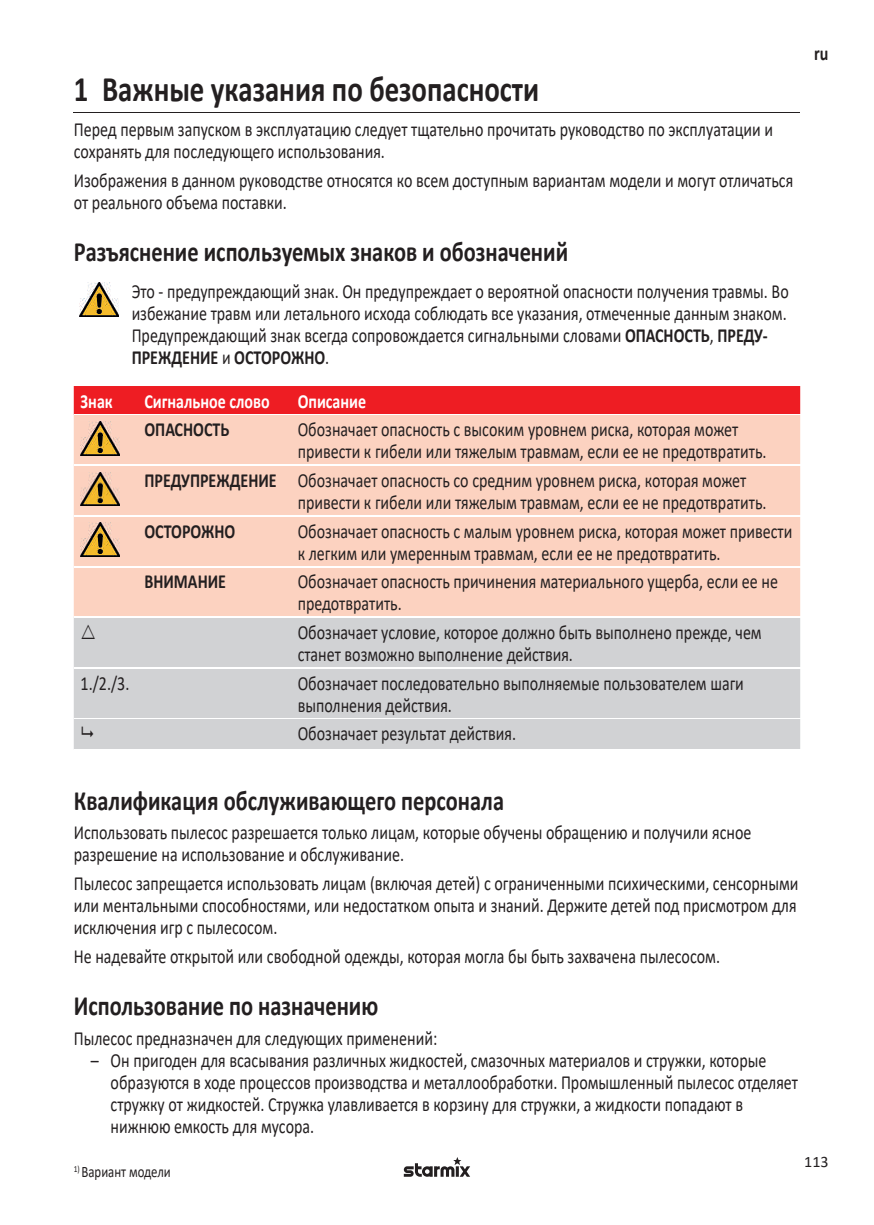
<style>
.page{position:relative;width:874px;height:1225px;background:#fff}
.page>*{position:absolute;margin:0;border:0;box-sizing:border-box;transform-origin:0 0}
.t1{font:700 36px "Calibri";color:#231f20;scale:.8 1}
.t2{font:700 28px "Calibri";color:#231f20;scale:.8 1}
.t3{font:20px/22px "Calibri";color:#231f20;scale:.8 1}
.t4{font:700 20px "Calibri";color:#231f20;scale:.8 1}
.t5{font:700 20px "Calibri";color:#fff;scale:.8 1}
.t6{font:16px "Calibri";color:#231f20;scale:.8 1}
.t7{font:16px "Calibri";color:#231f20}
.s1{font-weight:700}
</style>
<div class="page">
<svg style="left:403px;top:1157px;width:67px;height:19px"></svg>
<hr style="left:74px;top:112px;width:725px;height:1px;background:#231f20">
<img style="left:80px;top:282px;width:39px;height:34px">
<div style="left:74px;top:386px;width:725px;height:28px;background:#ee1d23"></div>
<div style="left:74px;top:415px;width:725px;height:201px;background:#fcd2c0"></div>
<div style="left:74px;top:618px;width:725px;height:131px;background:#d1d2d4"></div>
<hr style="left:74px;top:515px;width:63px;height:1px;background:#fff">
<hr style="left:74px;top:465px;width:63px;height:1px;background:#fff">
<hr style="left:137px;top:465px;width:154px;height:1px;background:#fff">
<hr style="left:137px;top:515px;width:154px;height:1px;background:#fff">
<hr style="left:74px;top:566px;width:63px;height:1px;background:#fff">
<hr style="left:137px;top:566px;width:154px;height:1px;background:#fff">
<hr style="left:74px;top:718px;width:63px;height:1px;background:#fff">
<hr style="left:137px;top:718px;width:154px;height:1px;background:#fff">
<hr style="left:74px;top:667px;width:63px;height:1px;background:#fff">
<hr style="left:137px;top:667px;width:154px;height:1px;background:#fff">
<hr style="left:291px;top:465px;width:508px;height:1px;background:#fff">
<hr style="left:291px;top:515px;width:508px;height:1px;background:#fff">
<hr style="left:291px;top:566px;width:508px;height:1px;background:#fff">
<hr style="left:291px;top:667px;width:508px;height:1px;background:#fff">
<hr style="left:291px;top:718px;width:508px;height:1px;background:#fff">
<img style="left:81px;top:421px;width:38px;height:34px">
<img style="left:81px;top:472px;width:38px;height:34px">
<img style="left:81px;top:523px;width:38px;height:33px">
<svg style="left:82px;top:624px;width:13px;height:15px"></svg>
<svg style="left:82px;top:726px;width:11px;height:11px"></svg>
<h1 class="t1" style="left:74px;top:63px;width:583px">1 Важные указания по безопасности</h1>
<p class="t3" style="left:74px;top:117px;width:875px">Перед первым запуском в эксплуатацию следует тщательно прочитать руководство по эксплуатации и сохранять для последующего использования.</p>
<p class="t3" style="left:74px;top:168px;width:900px">Изображения в данном руководстве относятся ко всем доступным вариантам модели и могут отличаться от реального объема поставки.</p>
<h2 class="t2" style="left:74px;top:232px;width:619px">Разъяснение используемых знаков и обозначений</h2>
<p class="t3" style="left:132px;top:279px;width:822px">Это - предупреждающий знак. Он предупреждает о вероятной опасности получения травмы. Во избежание травм или летального исхода соблюдать все указания, отмеченные данным знаком.<br>Предупреждающий знак всегда сопровождается сигнальными словами <span class="s1">ОПАСНОСТЬ</span>, <span class="s1">ПРЕДУ-ПРЕЖДЕНИЕ</span> и <span class="s1">ОСТОРОЖНО</span>.</p>
<p class="t5" style="left:81px;top:387px;width:42px">Знак</p>
<p class="t5" style="left:144px;top:387px;width:158px">Сигнальное слово</p>
<p class="t5" style="left:297px;top:387px;width:87px">Описание</p>
<p class="t4" style="left:144px;top:416px;width:107px">ОПАСНОСТЬ</p>
<p class="t3" style="left:297px;top:418px;width:587px">Обозначает опасность с высоким уровнем риска, которая может привести к гибели или тяжелым травмам, если ее не предотвратить.</p>
<p class="t3" style="left:297px;top:469px;width:587px;text-indent:-153px"><span class="s1">ПРЕДУПРЕЖДЕНИЕ</span> Обозначает опасность со средним уровнем риска, которая может привести к гибели или тяжелым травмам, если ее не предотвратить.</p>
<p class="t4" style="left:144px;top:517px;width:115px">ОСТОРОЖНО</p>
<p class="t3" style="left:297px;top:519px;width:619px">Обозначает опасность с малым уровнем риска, которая может привести к легким или умеренным травмам, если ее не предотвратить.</p>
<p class="t4" style="left:144px;top:567px;width:103px">ВНИМАНИЕ</p>
<p class="t3" style="left:297px;top:570px;width:601px">Обозначает опасность причинения материального ущерба, если ее не предотвратить.</p>
<p class="t3" style="left:297px;top:621px;width:581px">Обозначает условие, которое должно быть выполнено прежде, чем станет возможно выполнение действия.</p>
<p class="t3" style="left:81px;top:671px;width:62px">1./2./3.</p>
<p class="t3" style="left:297px;top:671px;width:559px">Обозначает последовательно выполняемые пользователем шаги выполнения действия.</p>
<p class="t3" style="left:297px;top:722px;width:274px">Обозначает результат действия.</p>
<p class="t4" style="left:813px;top:40px;width:19px">ru</p>
<h2 class="t2" style="left:74px;top:781px;width:539px">Квалификация обслуживающего персонала</h2>
<p class="t3" style="left:74px;top:821px;width:848px">Использовать пылесос разрешается только лицам, которые обучены обращению и получили ясное разрешение на использование и обслуживание.</p>
<p class="t3" style="left:74px;top:872px;width:907px;text-align:justify">Пылесос запрещается использовать лицам (включая детей) с ограниченными психическими, сенсорными или ментальными способностями, или недостатком опыта и знаний. Держите детей под присмотром для исключения игр с пылесосом.</p>
<p class="t3" style="left:74px;top:945px;width:809px">Не надевайте открытой или свободной одежды, которая могла бы быть захвачена пылесосом.</p>
<h2 class="t2" style="left:74px;top:986px;width:382px">Использование по назначению</h2>
<p class="t3" style="left:74px;top:1026px;width:455px">Пылесос предназначен для следующих применений:</p>
<p class="t3" style="left:111px;top:1048px;width:860px;text-indent:-20px">– Он пригоден для всасывания различных жидкостей, смазочных материалов и стружки, которые образуются в ходе процессов производства и металлообработки. Промышленный пылесос отделяет стружку от жидкостей. Стружка улавливается в корзину для стружки, а жидкости попадают в нижнюю емкость для мусора.</p>
<p class="t6" style="left:74px;top:1161px;width:123px"><sup>1)</sup> Вариант модели</p>
<p class="t7" style="left:803px;top:1151px;width:26px">113</p>
</div>
